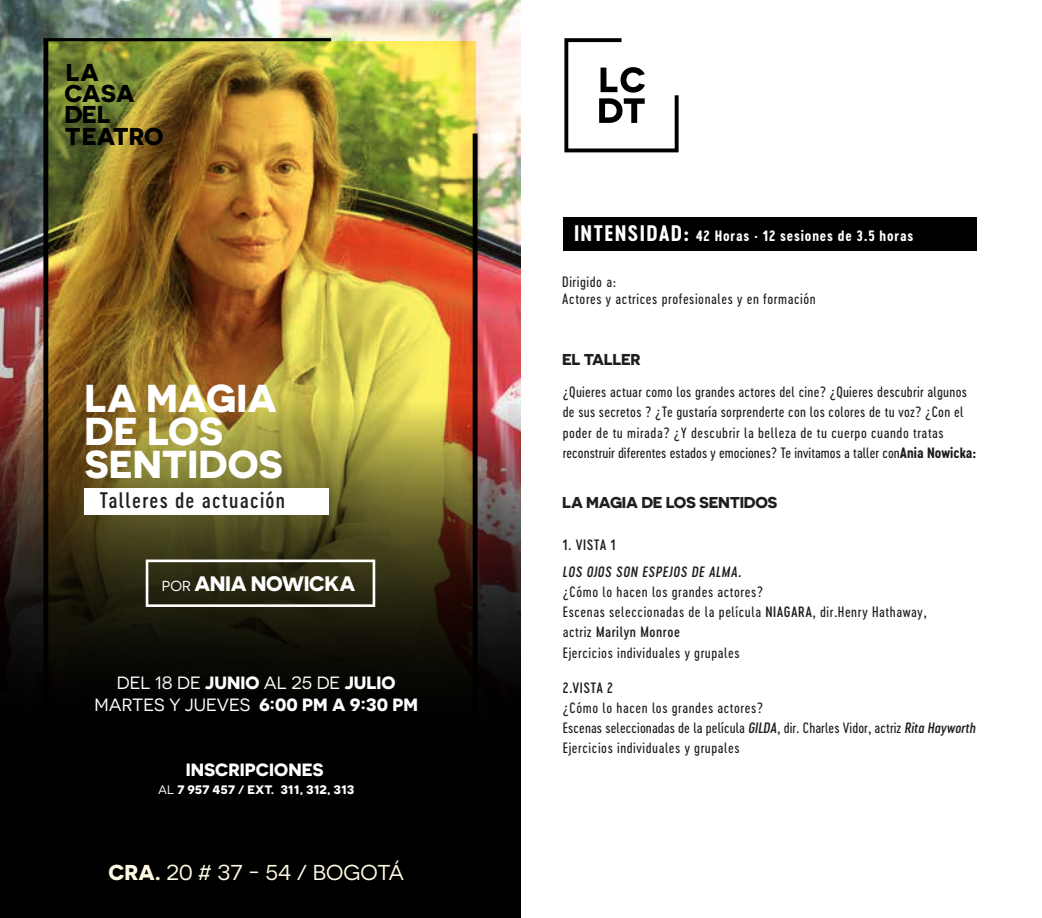
<style>
.page{position:relative;width:1042px;height:918px;background:#fff}
.page>*{position:absolute;margin:0;border:0;box-sizing:border-box;transform-origin:0 0}
.t1{font:700 38.85px/32.9px "Novecentosanswide";color:#fff}
.t2{font:700 24.32px/21.3px "Novecentosanswide";color:#000}
.t3{font:21.53px "Novecentosanswide";color:#fefae1}
.t4{font:21px "Cervo Neue Medium Neue";letter-spacing:.06em;color:#231f20}
.t5{font:700 21px "Novecentosanswide";letter-spacing:-.02em;color:#fff}
.t6{font:17.68px/22.1px "Novecentosanswide";color:#fff;text-align:center}
.t7{font:700 17.68px "Novecentosanswide";color:#fff}
.t8{font:700 15.75px "Novecentosanswide";letter-spacing:-.02em;color:#1e1e1c}
.t9{font:14px/20.1px "Cervo Neue Regular Neue";letter-spacing:.04em;color:#1d1d1b}
.t10{font:14px/20.1px "Cervo Neue Regular Neue";letter-spacing:.02em;color:#1d1d1b}
.t11{font:14px "Cervo Neue Bold Neue";letter-spacing:.06em;color:#fff}
.t12{font:14px "Cervo Neue Medium Neue";letter-spacing:.04em;color:#1d1d1b}
.t13{font:italic 14px "Cervo Neue Medium Neue";letter-spacing:.04em;color:#1d1d1b}
.t14{font:700 12.25px "Novecentosanswide";color:#fff}
.s1{font-weight:400;font-size:14.53px}
.s2{font-weight:700}
.s3{font-weight:400}
.s4{font-size:21px}
.s5{font-family:"Cervo Neue Bold Neue"}
.s6{font-family:"Cervo Neue Medium Neue"}
.s7{font-family:"Cervo Neue Regular Neue"}
.s8{font-family:"Cervo Neue Medium Neue";font-style:italic}
</style>
<div class="page">
<img style="left:0;top:0;width:521px;height:399px">
<div style="left:563px;top:217px;width:414px;height:34px;background:#000"></div>
<svg style="left:564px;top:38px;width:114px;height:114px"></svg>
<svg style="left:0;top:399px;width:521px;height:519px;background:#160e0d"></svg>
<img style="left:43px;top:38px;width:434px;height:797px">
<svg style="left:146px;top:559px;width:229px;height:48px;background:#45432f"></svg>
<div style="left:85px;top:489px;width:244px;height:26px;background:#fff"></div>
<h2 class="t2" style="left:64px;top:61px;width:101px">LA<br>CASA<br>DEL<br>TEATRO</h2>
<h1 class="t1" style="left:85px;top:381px;width:200px">LA MAGIA<br>DE LOS<br>SENTIDOS</h1>
<h3 class="t4" style="left:99px;top:487px;width:187px">Talleres de actuación</h3>
<h3 class="t5" style="left:162px;top:571px;width:195px"><span class="s1">POR</span> ANIA NOWICKA</h3>
<p class="t6" style="left:95px;top:672px;width:325px">DEL 18 DE <span class="s2">JUNIO</span> AL 25 DE <span class="s2">JULIO<br></span>MARTES Y JUEVES <span class="s2">6:00 PM A 9:30 PM</span></p>
<p class="t7" style="left:186px;top:759px;width:139px">INSCRIPCIONES</p>
<p class="t14" style="left:158px;top:782px;width:198px"><span class="s3">AL</span> 7 957 457 / EXT. 311, 312, 313</p>
<h3 class="t3" style="left:108px;top:859px;width:297px"><span class="s2">CRA.</span> 20 # 37 - 54 / BOGOTÁ</h3>
<p class="t11" style="left:574px;top:226px;width:341px"><span class="s4">INTENSIDAD:</span> 42 Horas · 12 sesiones de 3.5 horas</p>
<p class="t9" style="left:562px;top:273px;width:255px;line-height:16.6px">Dirigido a:<br>Actores y actrices profesionales y en formación</p>
<p class="t8" style="left:562px;top:349px;width:80px">EL TALLER</p>
<p class="t10" style="left:563px;top:382px;width:415px">¿Quieres actuar como los grandes actores del cine? ¿Quieres descubrir algunos de sus secretos ? ¿Te gustaría sorprenderte con los colores de tu voz? ¿Con el poder de tu mirada? ¿Y descubrir la belleza de tu cuerpo cuando tratas reconstruir diferentes estados y emociones? Te invitamos a taller con<span class="s5">Ania Nowicka:</span></p>
<p class="t8" style="left:562px;top:493px;width:217px">LA MAGIA DE LOS SENTIDOS</p>
<p class="t12" style="left:563px;top:535px;width:54px">1. VISTA 1</p>
<p class="t13" style="left:563px;top:562px;width:180px">LOS OJOS SON ESPEJOS DE ALMA.</p>
<p class="t9" style="left:563px;top:582px;width:365px">¿Cómo lo hacen los grandes actores?<br>Escenas seleccionadas de la película <span class="s6">NIAGARA</span>, dir.Henry Hathaway,</p>
<p class="t12" style="left:563px;top:623px;width:119px"><span class="s7">actriz</span> Marilyn Monroe</p>
<p class="t9" style="left:563px;top:642px;width:178px">Ejercicios individuales y grupales</p>
<p class="t12" style="left:563px;top:678px;width:52px">2.VISTA 2</p>
<p class="t9" style="left:563px;top:697px;width:415px">¿Cómo lo hacen los grandes actores?<br>Escenas seleccionadas de la película <span class="s8">GILDA</span>, dir. Charles Vidor, actriz <span class="s8">Rita Hayworth<br></span>Ejercicios individuales y grupales</p>
</div>
